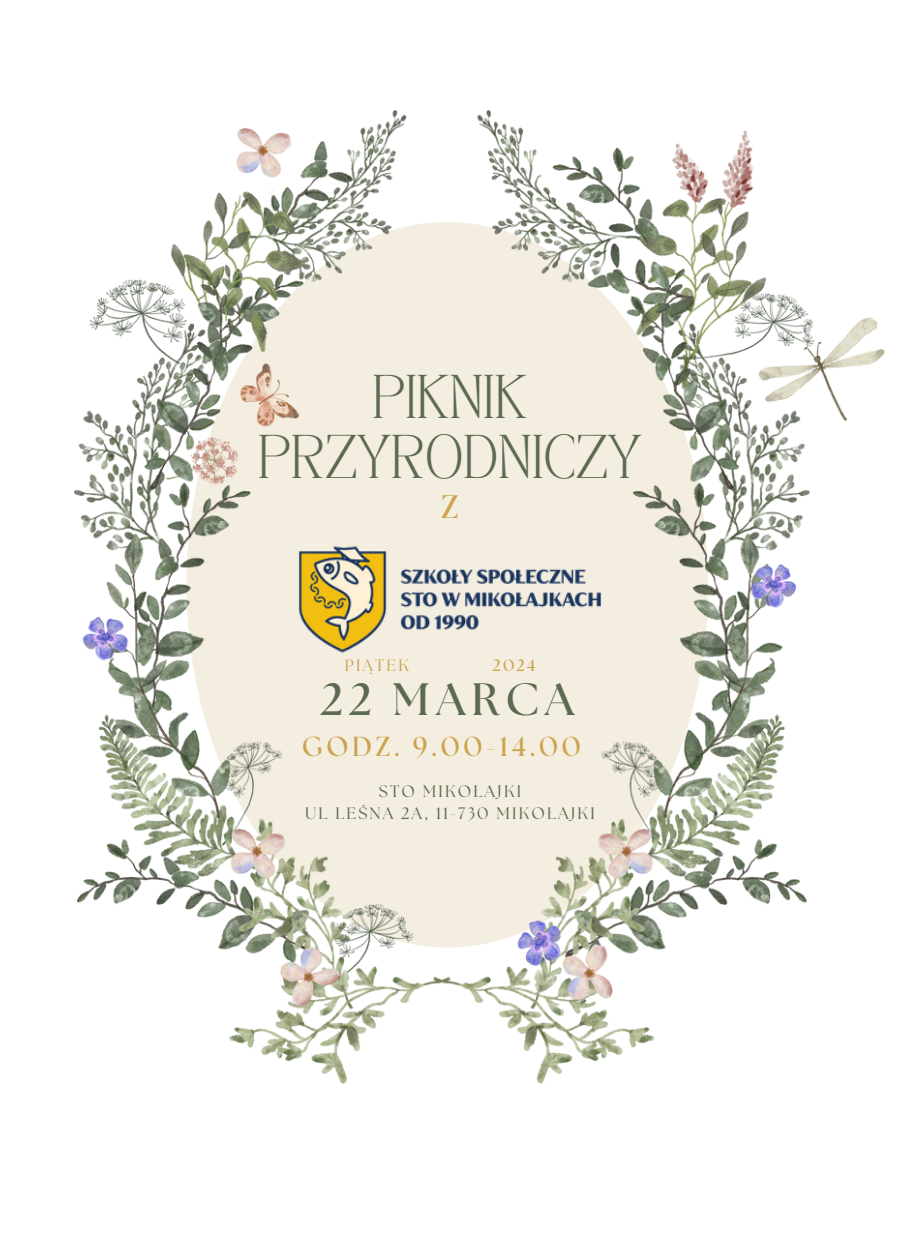
<style>
.page{position:relative;width:900px;height:1260px;background:#fff}
.page>*{position:absolute;margin:0;border:0;box-sizing:border-box;transform-origin:0 0}
.t1{font:700 45.25px "The Seasons";letter-spacing:.13em;color:#5c6a51}
.t2{font:43.25px/59.5px "TANGARLAND";color:#5c6a51;text-align:center}
.t3{font:700 32.5px "The Seasons";color:#cda34e}
.t4{font:700 27.5px "The Seasons";letter-spacing:.13em;color:#cda34e}
.t5{font:16.5px "The Seasons";letter-spacing:.13em;color:#5c6a51}
.t6{font:16.5px "The Seasons";letter-spacing:.13em;color:#cda34e}
.t7{font:700 16.5px "The Seasons";color:#cda34e}
</style>
<div class="page">
<img style="left:74px;top:110px;width:810px;height:973px">
<img style="left:277px;top:529px;width:347px;height:139px">
<h2 class="t2" style="left:258px;top:375px;width:385px">PIKNIK<br>PRZYRODNICZY</h2>
<p class="t3" style="left:441px;top:492px;width:19px">Z</p>
<p class="t6" style="left:345px;top:658px;width:66px">PIĄTEK</p>
<h4 class="t7" style="left:493px;top:658px;width:44px">2024</h4>
<p class="t1" style="left:320px;top:678px;width:256px">22 MARCA</p>
<p class="t4" style="left:302px;top:734px;width:280px">GODZ. 9.00-14.00</p>
<h1 class="t5" style="left:379px;top:784px;width:144px">STO MIKOŁAJKI</h1>
<h3 class="t5" style="left:305px;top:806px;width:291px">UL LEŚNA 2A, 11-730 MIKOŁAJKI</h3>
</div>
